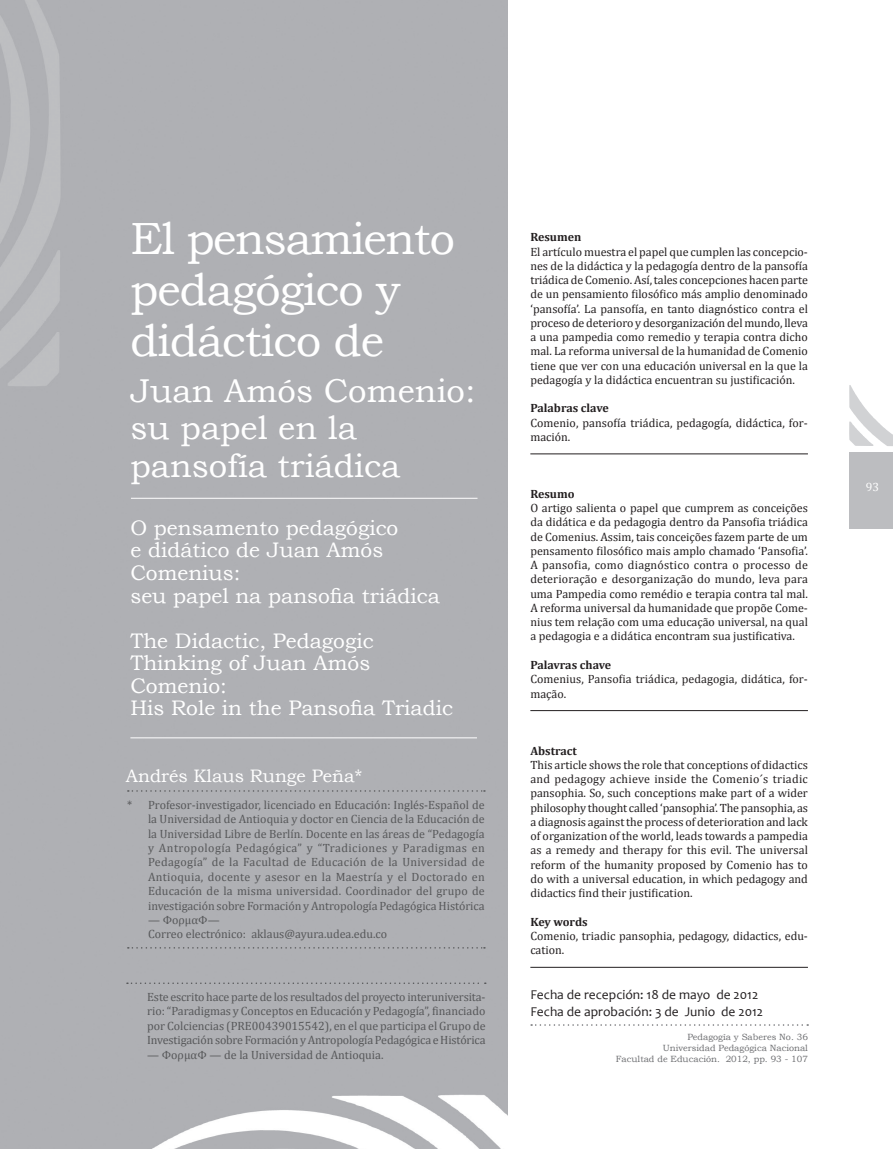
<style>
.page{position:relative;width:893px;height:1149px;background:#fff}
.page>*{position:absolute;margin:0;border:0;box-sizing:border-box;transform-origin:0 0}
.t1{font:45px/51px "Bookman Old Style";letter-spacing:-.02em;color:#fff}
.t2{font:33px/37.5px "Bookman Old Style";color:#fff}
.t3{font:21px/22.5px "Bookman Old Style";color:#fff}
.t4{font:18px "Bookman Old Style";color:#fff}
.t5{font:13.5px/16.5px "Candara";color:#231f20}
.t6{font:12px/14.2px "Cambria";color:#231f20;text-align:justify}
.t7{font:12px/14.4px "Cambria";letter-spacing:-.005em;color:#57585a;text-align:justify}
.t8{font:700 12px "Cambria";color:#231f20}
.t9{font:12px "Cambria";color:#fff}
.t10{font:9px/10.8px "Bookman Old Style";color:#6c6d70;text-align:right}
</style>
<div class="page">
<div style="left:0;top:0;width:507px;height:1148px;background:#afb0b4"></div>
<div style="left:849px;top:452px;width:44px;height:76px;background:#bcbdc0"></div>
<svg style="left:849px;top:385px;width:44px;height:61px"></svg>
<hr style="left:530px;top:453px;width:278px;height:1px;background:#231f20">
<hr style="left:530px;top:710px;width:278px;height:1px;background:#231f20">
<hr style="left:530px;top:966px;width:278px;height:1px;background:#231f20">
<svg style="left:128px;top:790px;width:357px;height:1px"></svg>
<svg style="left:128px;top:946px;width:357px;height:2px"></svg>
<hr style="left:130px;top:737px;width:347px;height:1px;background:#fff">
<hr style="left:131px;top:497px;width:346px;height:1px;background:#fff">
<svg style="left:531px;top:1024px;width:277px;height:1px"></svg>
<svg style="left:127px;top:982px;width:359px;height:1px"></svg>
<h1 class="t1" style="left:130px;top:213px;width:326px">El pensamiento pedagógico y didáctico de</h1>
<h2 class="t2" style="left:130px;top:371px;width:347px">Juan Amós Comenio: su papel en la pansofía triádica</h2>
<h3 class="t3" style="left:130px;top:516px;width:311px">O pensamento pedagógico<br>e didático de Juan Amós<br>Comenius:<br>seu papel na pansofia triádica</h3>
<h3 class="t3" style="left:130px;top:629px;width:324px">The Didactic, Pedagogic<br>Thinking of Juan Amós<br>Comenio:<br>His Role in the Pansofia Triadic</h3>
<h3 class="t4" style="left:126px;top:764px;width:238px">Andrés Klaus Runge Peña*</h3>
<p class="t7" style="left:148px;top:797px;width:338px;text-indent:-21px">* Profesor-investigador, licenciado en Educación: Inglés-Español de la Universidad de Antioquia y doctor en Ciencia de la Educación de la Universidad Libre de Berlín. Docente en las áreas de “Pedagogía y Antropología Pedagógica” y “Tradiciones y Paradigmas en Pedagogía” de la Facultad de Educación de la Universidad de Antioquia, docente y asesor en la Maestría y el Doctorado en Educación de la misma universidad. Coordinador del grupo de investigación sobre Formación y Antropología Pedagógica Histórica</p>
<p class="t7" style="left:148px;top:912px;width:241px">— ΦορμαΦ—<br>Correo electrónico: aklaus@ayura.udea.edu.co</p>
<p class="t7" style="left:147px;top:989px;width:340px">Este escrito hace parte de los resultados del proyecto interuniversita&shy;rio: “Paradigmas y Conceptos en Educación y Pedagogía”, financiado por Colciencias (PRE00439015542), en el que participa el Grupo de Investigación sobre Formación y Antropología Pedagógica e Histórica</p>
<p class="t7" style="left:147px;top:1046px;width:238px">— ΦορμαΦ — de la Universidad de Antioquia.</p>
<p class="t8" style="left:530px;top:230px;width:53px">Resumen</p>
<p class="t6" style="left:530px;top:244px;width:279px">El artículo muestra el papel que cumplen las concepcio&shy;nes de la didáctica y la pedagogía dentro de la pansofía triádica de Comenio. Así, tales concepciones hacen parte de un pensamiento filosófico más amplio denominado ‘pansofía’. La pansofía, en tanto diagnóstico contra el proceso de deterioro y desorganización del mundo, lleva a una pampedia como remedio y terapia contra dicho mal. La reforma universal de la humanidad de Comenio tiene que ver con una educación universal en la que la pedagogía y la didáctica encuentran su justificación.</p>
<p class="t8" style="left:530px;top:401px;width:80px">Palabras clave</p>
<p class="t6" style="left:530px;top:415px;width:279px">Comenio, pansofía triádica, pedagogía, didáctica, for&shy;mación.</p>
<p class="t8" style="left:530px;top:486px;width:46px">Resumo</p>
<p class="t6" style="left:530px;top:500px;width:279px">O artigo salienta o papel que cumprem as conceições da didática e da pedagogia dentro da Pansofia triádica de Comenius. Assim, tais conceições fazem parte de um pensamento filosófico mais amplo chamado ‘Pansofia’.<br>A pansofia, como diagnóstico contra o processo de deterioração e desorganização do mundo, leva para uma Pampedia como remédio e terapia contra tal mal.<br>A reforma universal da humanidade que propõe Come&shy;nius tem relação com uma educação universal, na qual a pedagogia e a didática encontram sua justificativa.</p>
<p class="t8" style="left:530px;top:657px;width:82px">Palavras chave</p>
<p class="t6" style="left:530px;top:671px;width:279px">Comenius, Pansofia triádica, pedagogia, didática, for&shy;mação.</p>
<p class="t8" style="left:530px;top:743px;width:48px">Abstract</p>
<p class="t6" style="left:530px;top:757px;width:279px">This article shows the role that conceptions of didactics and pedagogy achieve inside the Comenio´s triadic pansophia. So, such conceptions make part of a wider philosophy thought called ‘pansophia’. The pansophia, as a diagnosis against the process of deterioration and lack of organization of the world, leads towards a pampedia as a remedy and therapy for this evil. The universal reform of the humanity proposed by Comenio has to do with a universal education, in which pedagogy and didactics find their justification.</p>
<p class="t8" style="left:530px;top:913px;width:59px">Key words</p>
<p class="t6" style="left:530px;top:928px;width:279px">Comenio, triadic pansophia, pedagogy, didactics, edu&shy;cation.</p>
<p class="t5" style="left:530px;top:986px;width:234px">Fecha de recepción: 18 de mayo de 2012<br>Fecha de aprobación: 3 de Junio de 2012</p>
<p class="t10" style="left:616px;top:1031px;width:194px">Pedagogía y Saberes No. 36<br>Universidad Pedagógica Nacional<br>Facultad de Educación. 2012, pp. 93 - 107</p>
<p class="t9" style="left:866px;top:479px;width:15px">93</p>
</div>
